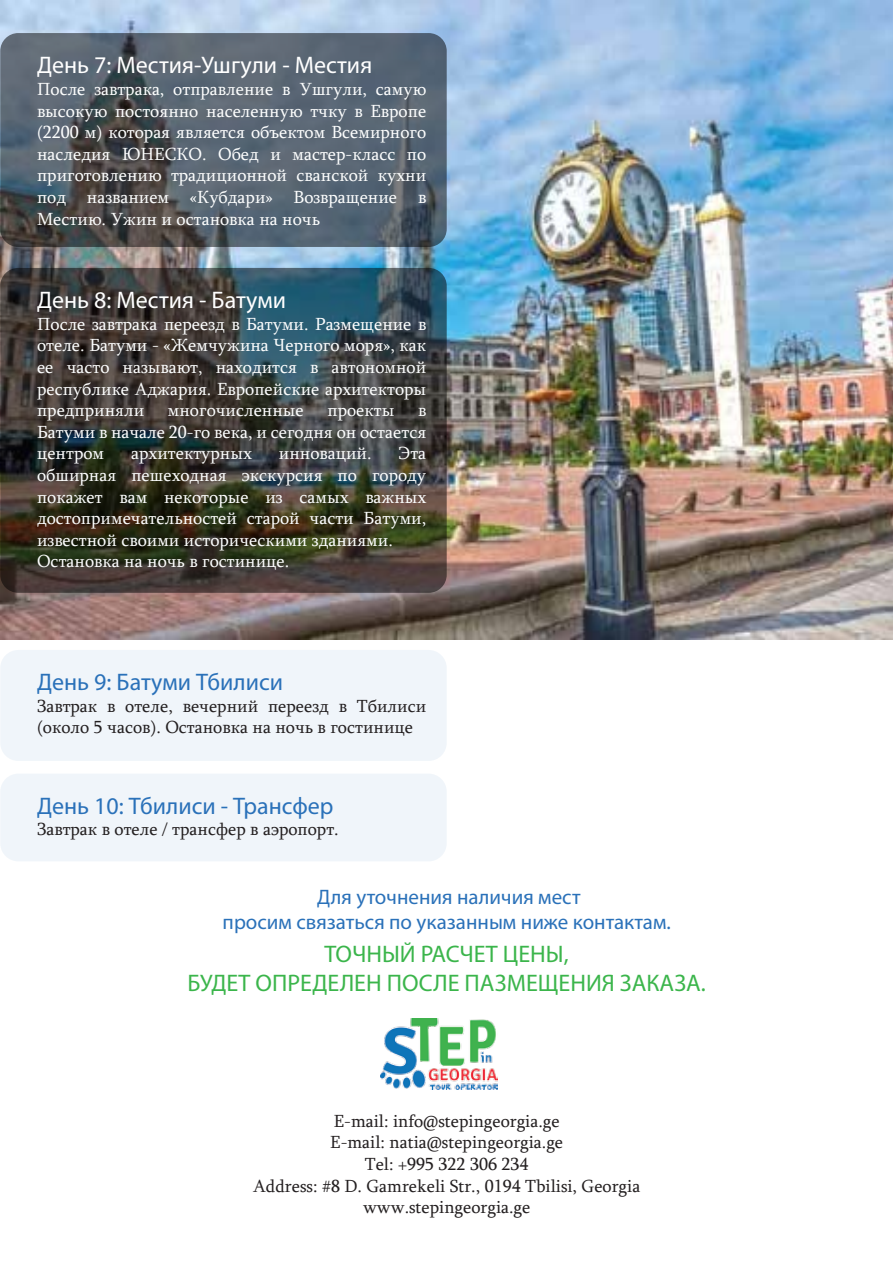
<style>
.page{position:relative;width:893px;height:1263px;background:#fff}
.page>*{position:absolute;margin:0;border:0;box-sizing:border-box;transform-origin:0 0}
.t1{font:24px/28.8px "Myriad Pro";color:#3bb54b;text-align:center}
.t2{font:24px "Myriad Pro";color:#fff}
.t3{font:24px "Myriad Pro";color:#2a71b9}
.t4{font:21px/25.2px "Myriad Pro";color:#2a71b9;text-align:center}
.t5{font:18px/21.6px "Sylfaen";color:#fdfefe;text-align:justify}
.t6{font:18px/21.6px "Sylfaen";color:#231f20;text-align:center}
</style>
<div class="page">
<img style="left:380px;top:1019px;width:118px;height:71px">
<img style="left:0;top:0;width:893px;height:639px">
<svg style="left:0;top:33px;width:447px;height:214px;background:#545e68"></svg>
<img style="left:0;top:268px;width:447px;height:325px;border-radius:18px">
<div style="left:0;top:650px;width:447px;height:111px;background:#f0f5fa;border-radius:18px"></div>
<div style="left:0;top:774px;width:447px;height:87px;background:#f0f5fa;border-radius:18px"></div>
<h1 class="t2" style="left:37px;top:50px;width:337px">День 7: Местия-Ушгули - Местия</h1>
<p class="t5" style="left:37px;top:78px;width:391px">После завтрака, отправление в Ушгули, самую высокую постоянно населенную тчку в Европе (2200 м) которая является объектом Всемирного наследия ЮНЕСКО. Обед и мастер-класс по приготовлению традиционной сванской кухни под названием «Кубдари» Возвращение в Местию. Ужин и остановка на ночь</p>
<h1 class="t2" style="left:37px;top:285px;width:251px">День 8: Местия - Батуми</h1>
<p class="t5" style="left:37px;top:313px;width:391px">После завтрака переезд в Батуми. Размещение в отеле. Батуми - «Жемчужина Черного моря», как ее часто называют, находится в автономной республике Аджария. Европейские архитекторы предприняли</p>
<p class="t5" style="left:168px;top:399px;width:137px">многочисленные</p>
<p class="t5" style="left:327px;top:399px;width:68px">проекты</p>
<p class="t5" style="left:37px;top:399px;width:391px;text-indent:381px">в Батуми в начале 20-го века, и сегодня он остается центром</p>
<p class="t5" style="left:37px;top:442px;width:391px;text-align:left;text-indent:362px">Эта обширная пешеходная экскурсия по городу покажет вам некоторые из самых важных достопримечательностей старой части Батуми, известной своими историческими зданиями.<br>Остановка на ночь в гостинице.</p>
<p class="t5" style="left:131px;top:442px;width:122px">архитектурных</p>
<p class="t5" style="left:279px;top:442px;width:94px">инноваций.</p>
<h1 class="t3" style="left:37px;top:667px;width:247px">День 9: Батуми Тбилиси</h1>
<p class="t6" style="left:37px;top:694px;width:391px;text-align:left">Завтрак в отеле, вечерний переезд в Тбилиси (около 5 часов). Остановка на ночь в гостинице</p>
<h1 class="t3" style="left:37px;top:791px;width:298px">День 10: Тбилиси - Трансфер</h1>
<p class="t6" style="left:37px;top:818px;width:303px">Завтрак в отеле / трансфер в аэропорт.</p>
<p class="t4" style="left:223px;top:884px;width:450px">Для уточнения наличия мест<br>просим связаться по указанным ниже контактам.</p>
<h1 class="t1" style="left:187px;top:939px;width:520px">ТОЧНЫЙ РАСЧЕТ ЦЕНЫ,<br>БУДЕТ ОПРЕДЕЛЕН ПОСЛЕ ПАЗМЕЩЕНИЯ ЗАКАЗА.</h1>
<p class="t6" style="left:253px;top:1110px;width:389px">E-mail: info@stepingeorgia.ge<br>E-mail: natia@stepingeorgia.ge<br>Tel: +995 322 306 234<br>Address: #8 D. Gamrekeli Str., 0194 Tbilisi, Georgia www.stepingeorgia.ge</p>
</div>
